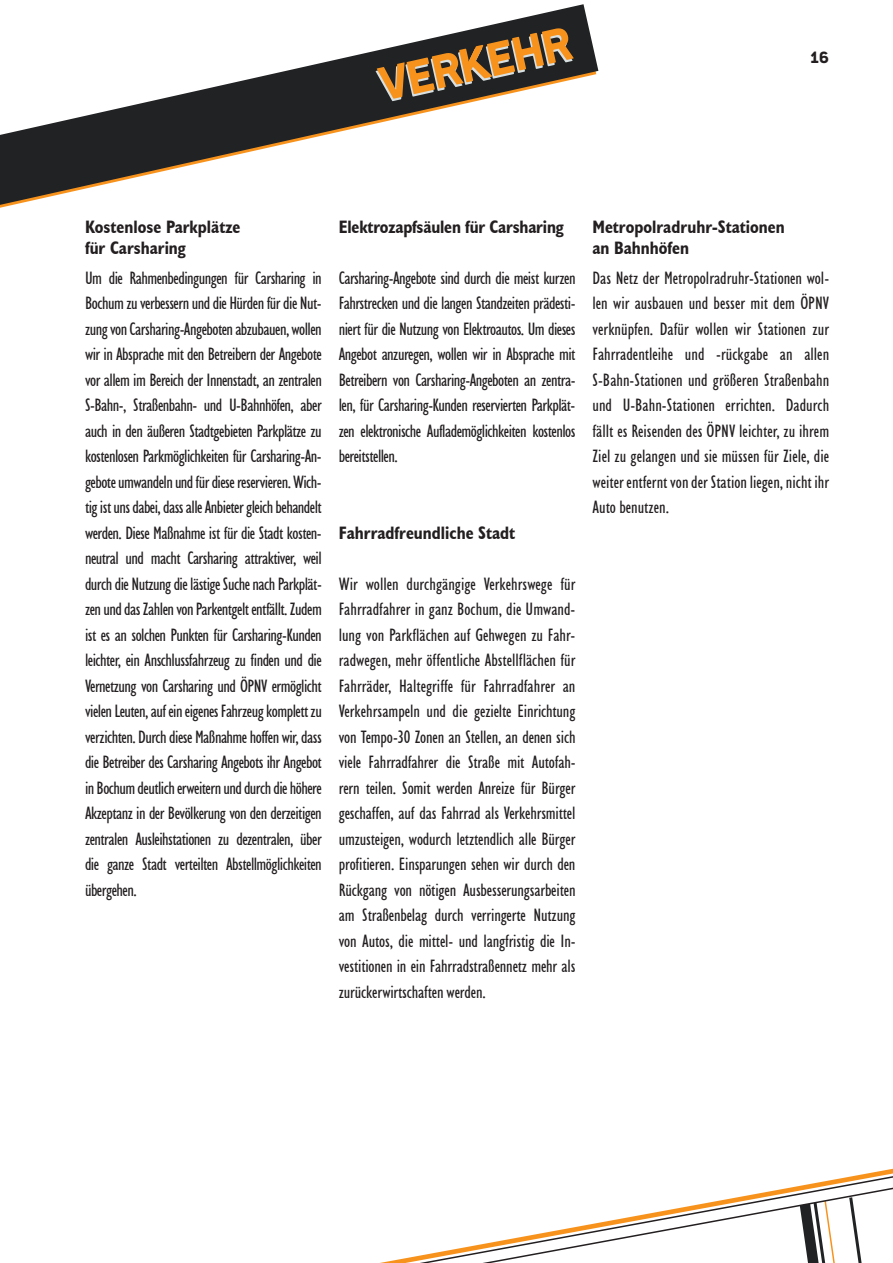
<style>
.page{position:relative;width:893px;height:1263px;background:#fff}
.page>*{position:absolute;margin:0;border:0;box-sizing:border-box;transform-origin:0 0}
.t1{font:700 52.5px "Politics Head";color:#f7931d}
.t2{font:condensed 18px/25.5px "Humanist 521 BT";letter-spacing:-.02em;color:#231f20;text-align:justify}
.t3{font:700 condensed 18px/21.6px "Humanist 521 BT";color:#231f20}
.t4{font:700 18px "Politics Head";color:#231f20}
</style>
<div class="page">
<svg style="left:380px;top:1169px;width:513px;height:94px"></svg>
<svg style="left:0;top:4px;width:598px;height:201px"></svg>
<h1 class="t1" style="left:374px;top:62px;width:199px;rotate:-13deg">VERKEHR</h1>
<p class="t4" style="left:810px;top:49px;width:20px">16</p>
<p class="t3" style="left:85px;top:215px;width:157px">Kostenlose Parkplätze für Carsharing</p>
<p class="t2" style="left:85px;top:265px;width:238px">Um die Rahmenbedingungen für Carsharing in Bochum zu verbessern und die Hürden für die Nut&shy;zung von Carsharing-Angeboten abzubauen, wollen wir in Absprache mit den Betreibern der Angebote vor allem im Bereich der Innenstadt, an zentralen S-Bahn-, Straßenbahn- und U-Bahnhöfen, aber auch in den äußeren Stadtgebieten Parkplätze zu kostenlosen Parkmöglichkeiten für Carsharing-An&shy;gebote umwandeln und für diese reservieren. Wich&shy;tig ist uns dabei, dass alle Anbieter gleich behandelt werden. Diese Maßnahme ist für die Stadt kosten&shy;neutral und macht Carsharing attraktiver, weil durch die Nutzung die lästige Suche nach Parkplät&shy;zen und das Zahlen von Parkentgelt entfällt. Zudem ist es an solchen Punkten für Carsharing-Kunden leichter, ein Anschlussfahrzeug zu finden und die Vernetzung von Carsharing und ÖPNV ermöglicht vielen Leuten, auf ein eigenes Fahrzeug komplett zu verzichten. Durch diese Maßnahme hoffen wir, dass die Betreiber des Carsharing Angebots ihr Angebot in Bochum deutlich erweitern und durch die höhere Akzeptanz in der Bevölkerung von den derzeitigen zentralen Ausleihstationen zu dezentralen, über die ganze Stadt verteilten Abstellmöglichkeiten übergehen.</p>
<p class="t3" style="left:339px;top:215px;width:227px">Elektrozapfsäulen für Carsharing</p>
<p class="t2" style="left:339px;top:265px;width:238px">Carsharing-Angebote sind durch die meist kurzen Fahrstrecken und die langen Standzeiten prädesti&shy;niert für die Nutzung von Elektroautos. Um dieses Angebot anzuregen, wollen wir in Absprache mit Betreibern von Carsharing-Angeboten an zentra&shy;len, für Carsharing-Kunden reservierten Parkplät&shy;zen elektronische Auflademöglichkeiten kostenlos bereitstellen.</p>
<p class="t3" style="left:339px;top:521px;width:178px">Fahrradfreundliche Stadt</p>
<p class="t2" style="left:339px;top:571px;width:238px">Wir wollen durchgängige Verkehrswege für Fahrradfahrer in ganz Bochum, die Umwand&shy;lung von Parkflächen auf Gehwegen zu Fahr&shy;radwegen, mehr öffentliche Abstellflächen für Fahrräder, Haltegriffe für Fahrradfahrer an Verkehrsampeln und die gezielte Einrichtung von Tempo-30 Zonen an Stellen, an denen sich viele Fahrradfahrer die Straße mit Autofah&shy;rern teilen. Somit werden Anreize für Bürger geschaffen, auf das Fahrrad als Verkehrsmittel umzusteigen, wodurch letztendlich alle Bürger profitieren. Einsparungen sehen wir durch den Rückgang von nötigen Ausbesserungsarbeiten am Straßenbelag durch verringerte Nutzung von Autos, die mittel- und langfristig die In&shy;vestitionen in ein Fahrradstraßennetz mehr als zurückerwirtschaften werden.</p>
<p class="t3" style="left:592px;top:215px;width:194px">Metropolradruhr-Stationen an Bahnhöfen</p>
<p class="t2" style="left:592px;top:265px;width:238px">Das Netz der Metropolradruhr-Stationen wol&shy;len wir ausbauen und besser mit dem ÖPNV verknüpfen. Dafür wollen wir Stationen zur Fahrradentleihe und -rückgabe an allen S-Bahn-Stationen und größeren Straßenbahn und U-Bahn-Stationen errichten. Dadurch fällt es Reisenden des ÖPNV leichter, zu ihrem Ziel zu gelangen und sie müssen für Ziele, die weiter entfernt von der Station liegen, nicht ihr Auto benutzen.</p>
</div>
